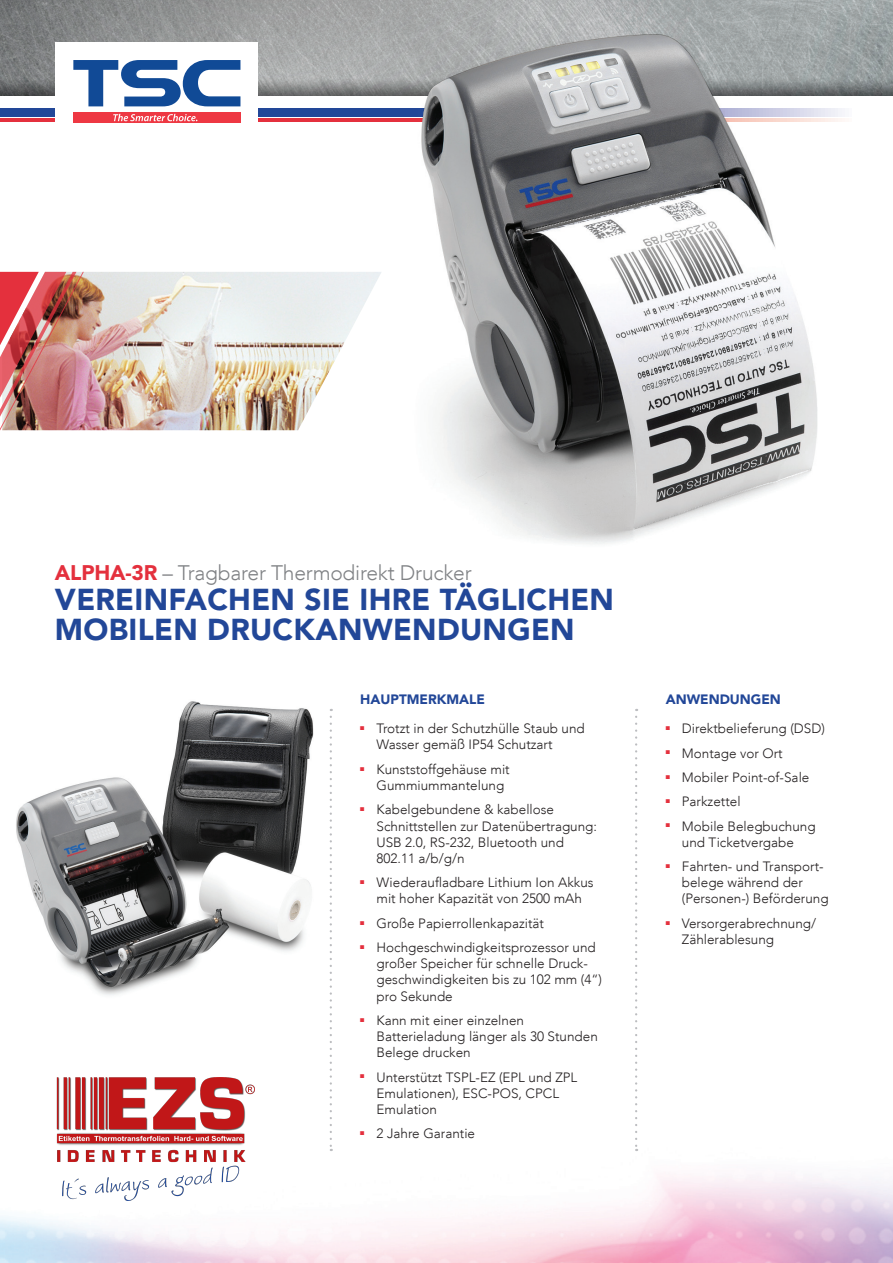
<style>
.page{position:relative;width:893px;height:1263px;background:#fff}
.page>*{position:absolute;margin:0;border:0;box-sizing:border-box;transform-origin:0 0}
.t1{font:900 30px/30px "Avenir LT Std";letter-spacing:.01em;color:#224798}
.t2{font:300 21px "Avenir LT";letter-spacing:-.01em;color:#808285}
.t3{font:300 13.5px/16.2px "Avenir LT";color:#231f20}
.t4{font:900 13.5px "Avenir LT Std";color:#224798}
.s1{font-family:"Avenir LT Std";font-weight:900;color:#e4303d}
</style>
<div class="page">
<img style="left:0;top:0;width:893px;height:95px">
<img style="left:0;top:1069px;width:893px;height:194px">
<svg style="left:0;top:108px;width:842px;height:8px;background:#3758a1"></svg>
<svg style="left:0;top:119px;width:842px;height:2px"></svg>
<img style="left:407px;top:34px;width:411px;height:510px">
<svg style="left:330px;top:717px;width:2px;height:434px"></svg>
<svg style="left:635px;top:717px;width:2px;height:434px"></svg>
<img style="left:84px;top:272px;width:297px;height:158px">
<img style="left:0;top:272px;width:84px;height:158px">
<img style="left:421px;top:35px;width:397px;height:494px">
<img style="left:16px;top:701px;width:298px;height:294px">
<div style="left:55px;top:42px;width:203px;height:153px;background:#fff"></div>
<svg style="left:73px;top:60px;width:167px;height:46px"></svg>
<div style="left:73px;top:112px;width:167px;height:11px;background:#ee3843"></div>
<svg style="left:113px;top:114px;width:84px;height:7px"></svg>
<img style="left:56px;top:1077px;width:199px;height:123px">
<h2 class="t2" style="left:55px;top:560px;width:418px"><span class="s1">ALPHA-3R</span> – Tragbarer Thermodirekt Drucker</h2>
<h1 class="t1" style="left:55px;top:584px;width:561px">VEREINFACHEN SIE IHRE TÄGLICHEN<br>MOBILEN DRUCKANWENDUNGEN</h1>
<p class="t4" style="left:360px;top:691px;width:126px">HAUPTMERKMALE</p>
<p class="t3" style="left:376px;top:720px;width:210px;text-indent:-16px"><sup>■</sup> Trotzt in der Schutzhülle Staub und<br>Wasser gemäß IP54 Schutzart</p>
<p class="t3" style="left:376px;top:761px;width:135px;text-indent:-16px"><sup>■</sup> Kunststoffgehäuse mit<br>Gummiummantelung</p>
<p class="t3" style="left:376px;top:801px;width:222px;text-indent:-16px"><sup>■</sup> Kabelgebundene &amp; kabellose<br>Schnittstellen zur Datenübertragung:<br>USB 2.0, RS-232, Bluetooth und<br>802.11 a/b/g/n</p>
<p class="t3" style="left:360px;top:874px;width:235px;text-align:center"><sup>■</sup> Wiederaufladbare Lithium Ion Akkus mit hoher Kapazität von 2500 mAh</p>
<p class="t3" style="left:360px;top:915px;width:185px"><sup>■</sup> Große Papierrollenkapazität</p>
<p class="t3" style="left:376px;top:939px;width:227px;text-indent:-16px"><sup>■</sup> Hochgeschwindigkeitsprozessor und großer Speicher für schnelle Druck&shy;geschwindigkeiten bis zu 102 mm (4“) pro Sekunde</p>
<p class="t3" style="left:376px;top:1012px;width:223px;text-indent:-16px"><sup>■</sup> Kann mit einer einzelnen<br>Batterieladung länger als 30 Stunden<br>Belege drucken</p>
<p class="t3" style="left:376px;top:1069px;width:202px;text-indent:-16px"><sup>■</sup> Unterstützt TSPL-EZ (EPL und ZPL<br>Emulationen), ESC-POS, CPCL<br>Emulation</p>
<p class="t3" style="left:360px;top:1125px;width:116px"><sup>■</sup> 2 Jahre Garantie</p>
<p class="t4" style="left:666px;top:691px;width:117px">ANWENDUNGEN</p>
<p class="t3" style="left:666px;top:720px;width:161px"><sup>■</sup> Direktbelieferung (DSD)</p>
<p class="t3" style="left:666px;top:745px;width:119px"><sup>■</sup> Montage vor Ort</p>
<p class="t3" style="left:666px;top:769px;width:145px"><sup>■</sup> Mobiler Point-of-Sale</p>
<p class="t3" style="left:666px;top:793px;width:76px"><sup>■</sup> Parkzettel</p>
<p class="t3" style="left:666px;top:818px;width:151px;text-align:center"><sup>■</sup> Mobile Belegbuchung und Ticketvergabe</p>
<p class="t3" style="left:682px;top:858px;width:148px;text-indent:-16px"><sup>■</sup> Fahrten- und Transport&shy;belege während der (Personen-) Beförderung</p>
<p class="t3" style="left:682px;top:915px;width:136px;text-indent:-16px"><sup>■</sup> Versorgerabrechnung/<br>Zählerablesung</p>
</div>
